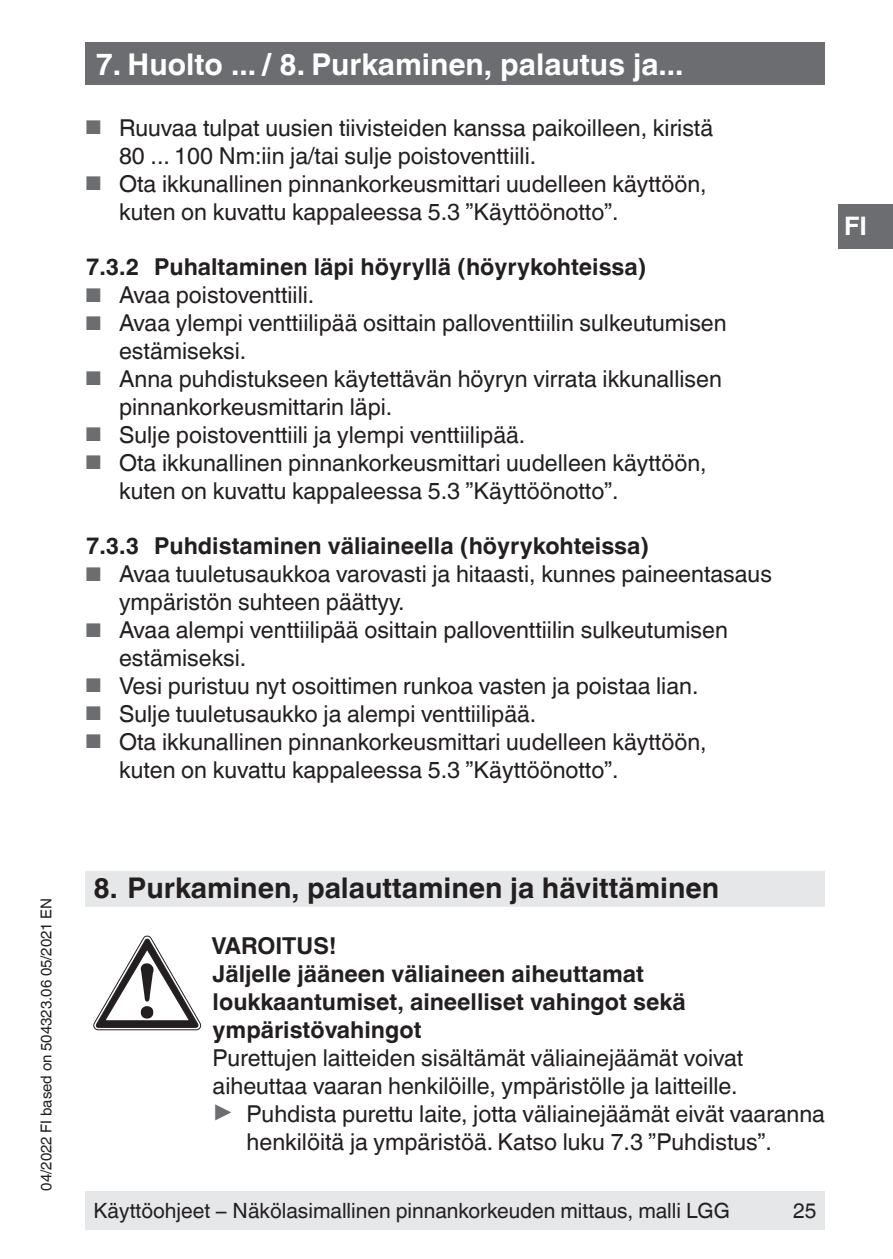
<style>
.page{position:relative;width:893px;height:1259px;background:#fff}
.page>*{position:absolute;margin:0;border:0;box-sizing:border-box;transform-origin:0 0}
.t1{font:700 30px "Helvetica World";color:#fff}
.t2{font:700 28.5px "Helvetica World";color:#231f20}
.t3{font:700 25.5px "Helvetica World";color:#fff}
.t4{font:23.4px/27.9px "Helvetica World";color:#231f20}
.t5{font:700 23.4px/27.9px "Helvetica World";color:#231f20}
.t6{font:21px "Helvetica World";color:#231f20}
.t7{font:15px "Helvetica World";color:#231f20}
.s1{font-size:19.8px;color:#6c6d70}
.s2{font-size:26.4px;color:#6c6d70}
</style>
<div class="page">
<div style="left:85px;top:1191px;width:740px;height:38px;background:#e6e7e9"></div>
<div style="left:838px;top:204px;width:55px;height:44px;background:#6c6d70"></div>
<div style="left:85px;top:43px;width:740px;height:42px;background:#6c6d70"></div>
<div style="left:85px;top:871px;width:740px;height:36px;background:#e6e7e9"></div>
<svg style="left:94px;top:936px;width:107px;height:94px"></svg>
<p class="t1" style="left:96px;top:47px;width:589px">7. Huolto ... / 8. Purkaminen, palautus ja...</p>
<p class="t4" style="left:119px;top:114px;width:596px;text-indent:-34px"><span class="s1">■</span> Ruuvaa tulpat uusien tiivisteiden kanssa paikoilleen, kiristä<br>80 ... 100 Nm:iin ja/tai sulje poistoventtiili.</p>
<p class="t4" style="left:119px;top:170px;width:589px;text-indent:-34px"><span class="s1">■</span> Ota ikkunallinen pinnankorkeusmittari uudelleen käyttöön, kuten on kuvattu kappaleessa 5.3 ”Käyttöönotto”.</p>
<p class="t5" style="left:86px;top:253px;width:562px">7.3.2 Puhaltaminen läpi höyryllä (höyrykohteissa)</p>
<p class="t4" style="left:85px;top:281px;width:231px"><span class="s1">■</span> Avaa poistoventtiili.</p>
<p class="t4" style="left:119px;top:309px;width:609px;text-indent:-34px"><span class="s1">■</span> Avaa ylempi venttiilipää osittain palloventtiilin sulkeutumisen estämiseksi.</p>
<p class="t4" style="left:119px;top:365px;width:604px;text-indent:-34px"><span class="s1">■</span> Anna puhdistukseen käytettävän höyryn virrata ikkunallisen pinnankorkeusmittarin läpi.</p>
<p class="t4" style="left:85px;top:421px;width:442px"><span class="s1">■</span> Sulje poistoventtiili ja ylempi venttiilipää.</p>
<p class="t4" style="left:119px;top:449px;width:589px;text-indent:-34px"><span class="s1">■</span> Ota ikkunallinen pinnankorkeusmittari uudelleen käyttöön, kuten on kuvattu kappaleessa 5.3 ”Käyttöönotto”.</p>
<p class="t5" style="left:86px;top:532px;width:565px">7.3.3 Puhdistaminen väliaineella (höyrykohteissa)</p>
<p class="t4" style="left:119px;top:560px;width:654px;text-indent:-34px"><span class="s1">■</span> Avaa tuuletusaukkoa varovasti ja hitaasti, kunnes paineentasaus ympäristön suhteen päättyy.</p>
<p class="t4" style="left:119px;top:616px;width:610px;text-indent:-34px"><span class="s1">■</span> Avaa alempi venttiilipää osittain palloventtiilin sulkeutumisen estämiseksi.</p>
<p class="t4" style="left:85px;top:672px;width:615px"><span class="s1">■</span> Vesi puristuu nyt osoittimen runkoa vasten ja poistaa lian.</p>
<p class="t4" style="left:85px;top:700px;width:453px"><span class="s1">■</span> Sulje tuuletusaukko ja alempi venttiilipää.</p>
<p class="t4" style="left:119px;top:728px;width:589px;text-indent:-34px"><span class="s1">■</span> Ota ikkunallinen pinnankorkeusmittari uudelleen käyttöön, kuten on kuvattu kappaleessa 5.3 ”Käyttöönotto”.</p>
<p class="t3" style="left:844px;top:212px;width:25px">FI</p>
<p class="t7" style="left:38px;top:1190px;width:294px;rotate:-90deg">04/2022 FI based on 504323.06 05/2021 EN</p>
<p class="t2" style="left:94px;top:872px;width:627px">8. Purkaminen, palauttaminen ja hävittäminen</p>
<p class="t5" style="left:211px;top:932px;width:476px">VAROITUS!<br>Jäljelle jääneen väliaineen aiheuttamat loukkaantumiset, aineelliset vahingot sekä ympäristövahingot</p>
<p class="t4" style="left:213px;top:1043px;width:532px">Purettujen laitteiden sisältämät väliainejäämät voivat</p>
<p class="t4" style="left:213px;top:1071px;width:527px">aiheuttaa vaaran henkilöille, ympäristölle ja laitteille.</p>
<p class="t4" style="left:213px;top:1099px;width:614px"><span class="s2">▶</span> Puhdista purettu laite, jotta väliainejäämät eivät vaaranna</p>
<p class="t4" style="left:247px;top:1127px;width:527px">henkilöitä ja ympäristöä. Katso luku 7.3 ”Puhdistus”.</p>
<p class="t6" style="left:94px;top:1198px;width:638px">Käyttöohjeet − Näkölasimallinen pinnankorkeuden mittaus, malli LGG</p>
<p class="t6" style="left:793px;top:1198px;width:25px">25</p>
</div>
